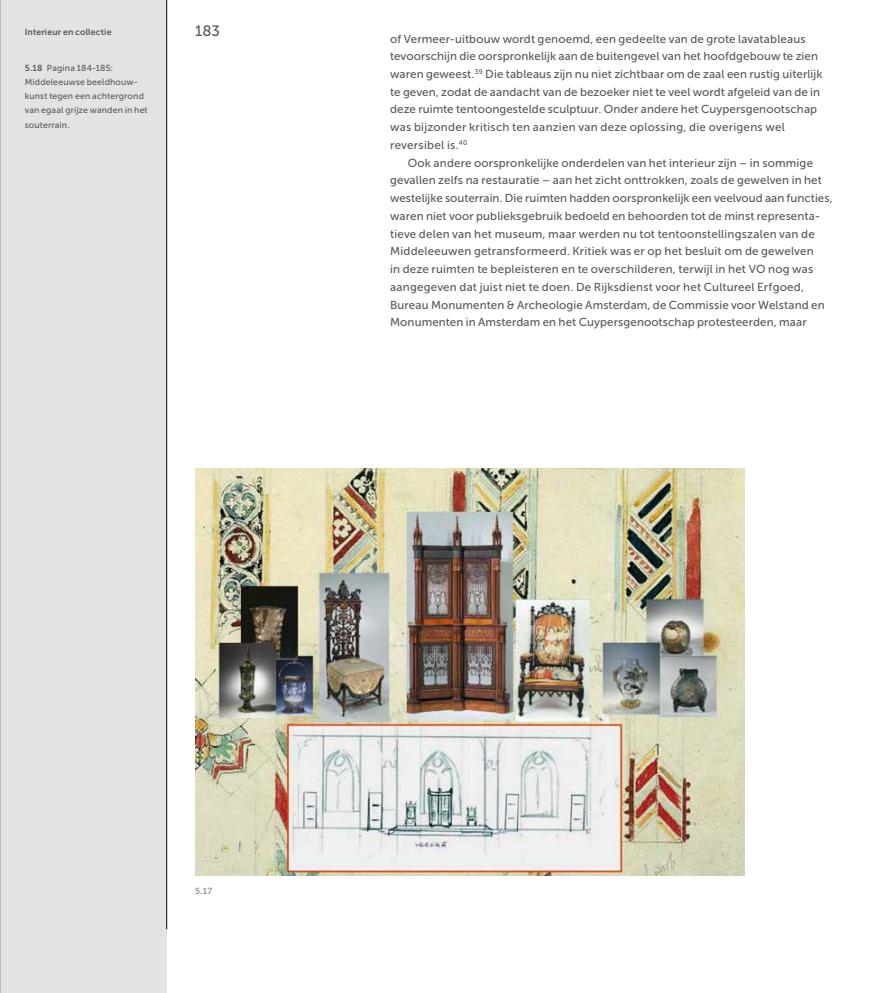
<style>
.page{position:relative;width:869px;height:993px;background:#fff}
.page>*{position:absolute;margin:0;border:0;box-sizing:border-box;transform-origin:0 0}
.t1{font:15px "Museo Sans 500";color:#58595b}
.t2{font:11.5px/17.8px "Museo Sans 500";letter-spacing:.01em;color:#58595b}
.t3{font:8.75px/14.1px "Museo Sans 500";letter-spacing:.015em;color:#58595b}
.t4{font:8.75px "Museo Sans 700";letter-spacing:.015em;color:#58595b}
.t5{font:8.75px "Museo Sans 700";color:#939598}
.s1{font-family:"Museo Sans 700"}
</style>
<div class="page">
<div style="left:0;top:0;width:167px;height:992px;background:#e2e3e4"></div>
<hr style="left:166px;top:0;width:1px;height:928px;background:#000">
<hr style="left:0;top:0;width:1px;height:992px;background:#939598">
<img style="left:195px;top:468px;width:549px;height:407px">
<p class="t4" style="left:25px;top:28px;width:88px">Interieur en collectie</p>
<p class="t3" style="left:25px;top:61px;width:124px"><span class="s1">5.18</span> Pagina 184-185:<br>Middeleeuwse beeldhouw&shy;kunst tegen een achtergrond van egaal grijze wanden in het souterrain.</p>
<h1 class="t1" style="left:195px;top:23px;width:26px">183</h1>
<p class="t2" style="left:390px;top:30px;width:433px">of Vermeer-uitbouw wordt genoemd, een gedeelte van de grote lavatableaus tevoorschijn die oorspronkelijk aan de buitengevel van het hoofdgebouw te zien waren geweest.<sup>39</sup> Die tableaus zijn nu niet zichtbaar om de zaal een rustig uiterlijk te geven, zodat de aandacht van de bezoeker niet te veel wordt afgeleid van de in deze ruimte tentoongestelde sculptuur. Onder andere het Cuypersgenootschap was bijzonder kritisch ten aanzien van deze oplossing, die overigens wel reversibel is.<sup>40</sup></p>
<p class="t2" style="left:390px;top:154px;width:444px;text-indent:18px">Ook andere oorspronkelijke onderdelen van het interieur zijn – in sommige gevallen zelfs na restauratie – aan het zicht onttrokken, zoals de gewelven in het westelijke souterrain. Die ruimten hadden oorspronkelijk een veelvoud aan functies, waren niet voor publieksgebruik bedoeld en behoorden tot de minst representa&shy;tieve delen van het museum, maar werden nu tot tentoonstellingszalen van de Middeleeuwen getransformeerd. Kritiek was er op het besluit om de gewelven<br>in deze ruimten te bepleisteren en te overschilderen, terwijl in het VO nog was aangegeven dat juist niet te doen. De Rijksdienst voor het Cultureel Erfgoed, Bureau Monumenten &amp; Archeologie Amsterdam, de Commissie voor Welstand en Monumenten in Amsterdam en het Cuypersgenootschap protesteerden, maar</p>
<p class="t5" style="left:195px;top:885px;width:19px">5.17</p>
</div>
